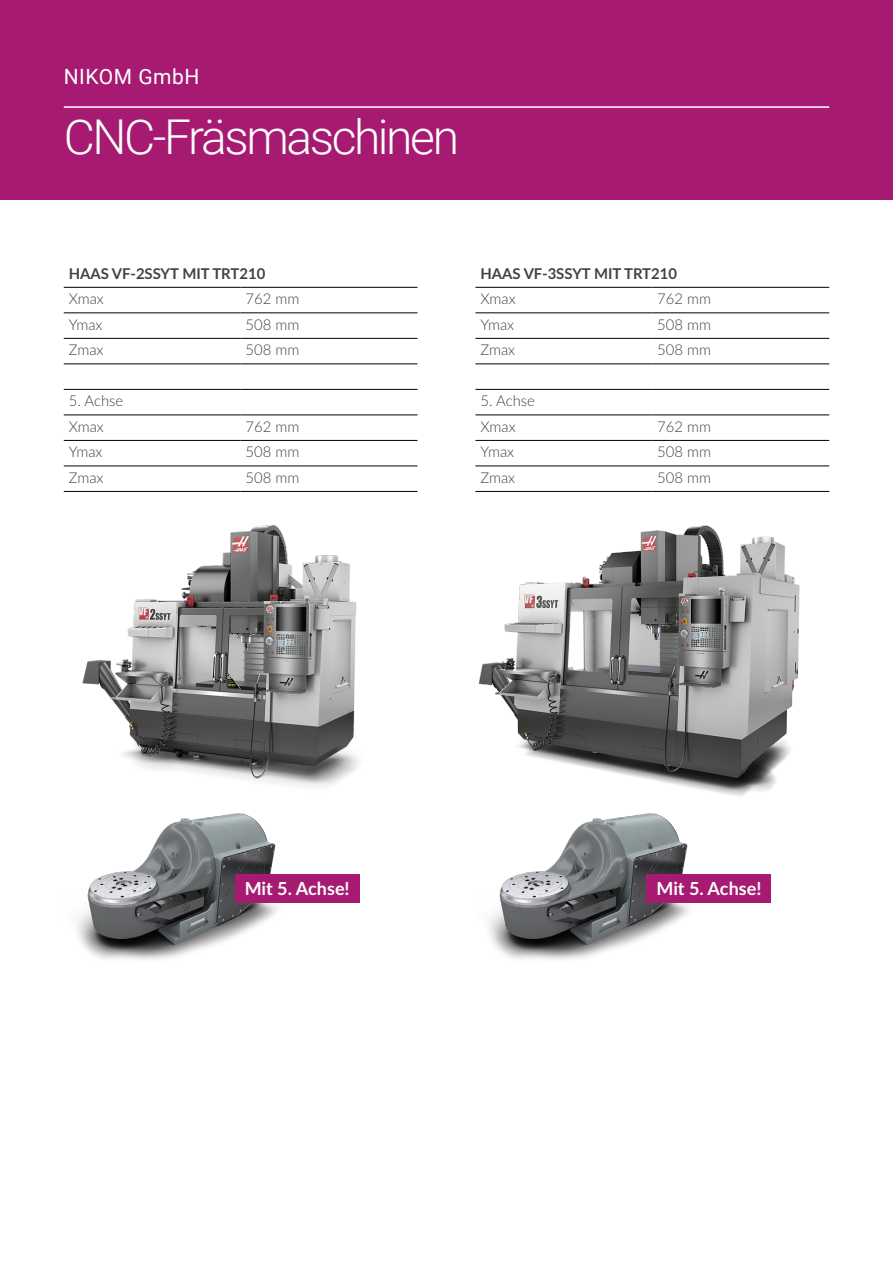
<style>
.page{position:relative;width:893px;height:1263px;background:#fff}
.page>*{position:absolute;margin:0;border:0;box-sizing:border-box;transform-origin:0 0}
.t1{font:300 48px "Roboto";letter-spacing:-.05em;color:#fff}
.t2{font:21px "Roboto";letter-spacing:.025em;color:#fff}
.t3{font:700 18px "Lato";color:#fff}
.t4{font:300 14.85px/25.5px "Lato";color:#424242}
.t5{font:700 14.85px "Lato";color:#424242}
</style>
<div class="page">
<div style="left:0;top:0;width:893px;height:200px;background:#a61b71"></div>
<hr style="left:64px;top:106px;width:765px;height:2px;background:#fff">
<img style="left:82px;top:525px;width:277px;height:261px">
<img style="left:478px;top:525px;width:322px;height:271px">
<img style="left:489px;top:813px;width:208px;height:147px">
<img style="left:77px;top:813px;width:209px;height:147px">
<hr style="left:64px;top:287px;width:177px;height:1px;background:#000">
<hr style="left:241px;top:287px;width:176px;height:1px;background:#000">
<hr style="left:64px;top:313px;width:177px;height:1px;background:#000">
<hr style="left:241px;top:313px;width:176px;height:1px;background:#000">
<hr style="left:64px;top:338px;width:177px;height:1px;background:#000">
<hr style="left:241px;top:338px;width:176px;height:1px;background:#000">
<hr style="left:64px;top:364px;width:177px;height:1px;background:#000">
<hr style="left:241px;top:364px;width:176px;height:1px;background:#000">
<hr style="left:64px;top:389px;width:177px;height:1px;background:#000">
<hr style="left:241px;top:389px;width:176px;height:1px;background:#000">
<hr style="left:64px;top:415px;width:177px;height:1px;background:#000">
<hr style="left:241px;top:415px;width:176px;height:1px;background:#000">
<hr style="left:64px;top:440px;width:177px;height:1px;background:#000">
<hr style="left:241px;top:440px;width:176px;height:1px;background:#000">
<hr style="left:64px;top:466px;width:177px;height:1px;background:#000">
<hr style="left:241px;top:466px;width:176px;height:1px;background:#000">
<hr style="left:64px;top:491px;width:177px;height:1px;background:#000">
<hr style="left:241px;top:491px;width:176px;height:1px;background:#000">
<hr style="left:475px;top:287px;width:177px;height:1px;background:#000">
<hr style="left:652px;top:287px;width:177px;height:1px;background:#000">
<hr style="left:475px;top:313px;width:177px;height:1px;background:#000">
<hr style="left:652px;top:313px;width:177px;height:1px;background:#000">
<hr style="left:475px;top:338px;width:177px;height:1px;background:#000">
<hr style="left:652px;top:338px;width:177px;height:1px;background:#000">
<hr style="left:475px;top:364px;width:177px;height:1px;background:#000">
<hr style="left:652px;top:364px;width:177px;height:1px;background:#000">
<hr style="left:475px;top:389px;width:177px;height:1px;background:#000">
<hr style="left:652px;top:389px;width:177px;height:1px;background:#000">
<hr style="left:475px;top:415px;width:177px;height:1px;background:#000">
<hr style="left:652px;top:415px;width:177px;height:1px;background:#000">
<hr style="left:475px;top:440px;width:177px;height:1px;background:#000">
<hr style="left:652px;top:440px;width:177px;height:1px;background:#000">
<hr style="left:475px;top:466px;width:177px;height:1px;background:#000">
<hr style="left:652px;top:466px;width:177px;height:1px;background:#000">
<hr style="left:475px;top:491px;width:177px;height:1px;background:#000">
<hr style="left:652px;top:491px;width:177px;height:1px;background:#000">
<div style="left:647px;top:874px;width:124px;height:28px;background:#a61b71"></div>
<div style="left:235px;top:874px;width:124px;height:28px;background:#a61b71"></div>
<h2 class="t2" style="left:64px;top:62px;width:137px">NIKOM GmbH</h2>
<h1 class="t1" style="left:64px;top:104px;width:397px">CNC-Fräsmaschinen</h1>
<p class="t5" style="left:69px;top:262px;width:198px">HAAS VF-2SSYT MIT TRT210</p>
<p class="t4" style="left:69px;top:286px;width:37px">Xmax</p>
<p class="t4" style="left:246px;top:286px;width:55px">762 mm</p>
<p class="t4" style="left:69px;top:311px;width:35px">Ymax</p>
<p class="t4" style="left:246px;top:311px;width:55px">508 mm</p>
<p class="t4" style="left:69px;top:337px;width:36px">Zmax</p>
<p class="t4" style="left:246px;top:337px;width:55px">508 mm</p>
<p class="t5" style="left:480px;top:262px;width:198px">HAAS VF-3SSYT MIT TRT210</p>
<p class="t4" style="left:480px;top:286px;width:37px">Xmax</p>
<p class="t4" style="left:657px;top:286px;width:55px">762 mm</p>
<p class="t4" style="left:480px;top:311px;width:35px">Ymax</p>
<p class="t4" style="left:657px;top:311px;width:55px">508 mm</p>
<p class="t4" style="left:480px;top:337px;width:36px">Zmax</p>
<p class="t4" style="left:657px;top:337px;width:55px">508 mm</p>
<p class="t4" style="left:69px;top:388px;width:56px">5. Achse<br>Xmax</p>
<p class="t4" style="left:246px;top:413px;width:55px">762 mm</p>
<p class="t4" style="left:480px;top:388px;width:56px">5. Achse<br>Xmax</p>
<p class="t4" style="left:657px;top:413px;width:55px">762 mm</p>
<p class="t4" style="left:69px;top:439px;width:35px">Ymax</p>
<p class="t4" style="left:246px;top:439px;width:55px">508 mm</p>
<p class="t4" style="left:69px;top:464px;width:36px">Zmax</p>
<p class="t4" style="left:246px;top:464px;width:55px">508 mm</p>
<p class="t4" style="left:480px;top:439px;width:35px">Ymax</p>
<p class="t4" style="left:657px;top:439px;width:55px">508 mm</p>
<p class="t4" style="left:480px;top:464px;width:36px">Zmax</p>
<p class="t4" style="left:657px;top:464px;width:55px">508 mm</p>
<p class="t3" style="left:245px;top:875px;width:106px">Mit 5. Achse!</p>
<p class="t3" style="left:656px;top:875px;width:106px">Mit 5. Achse!</p>
</div>
